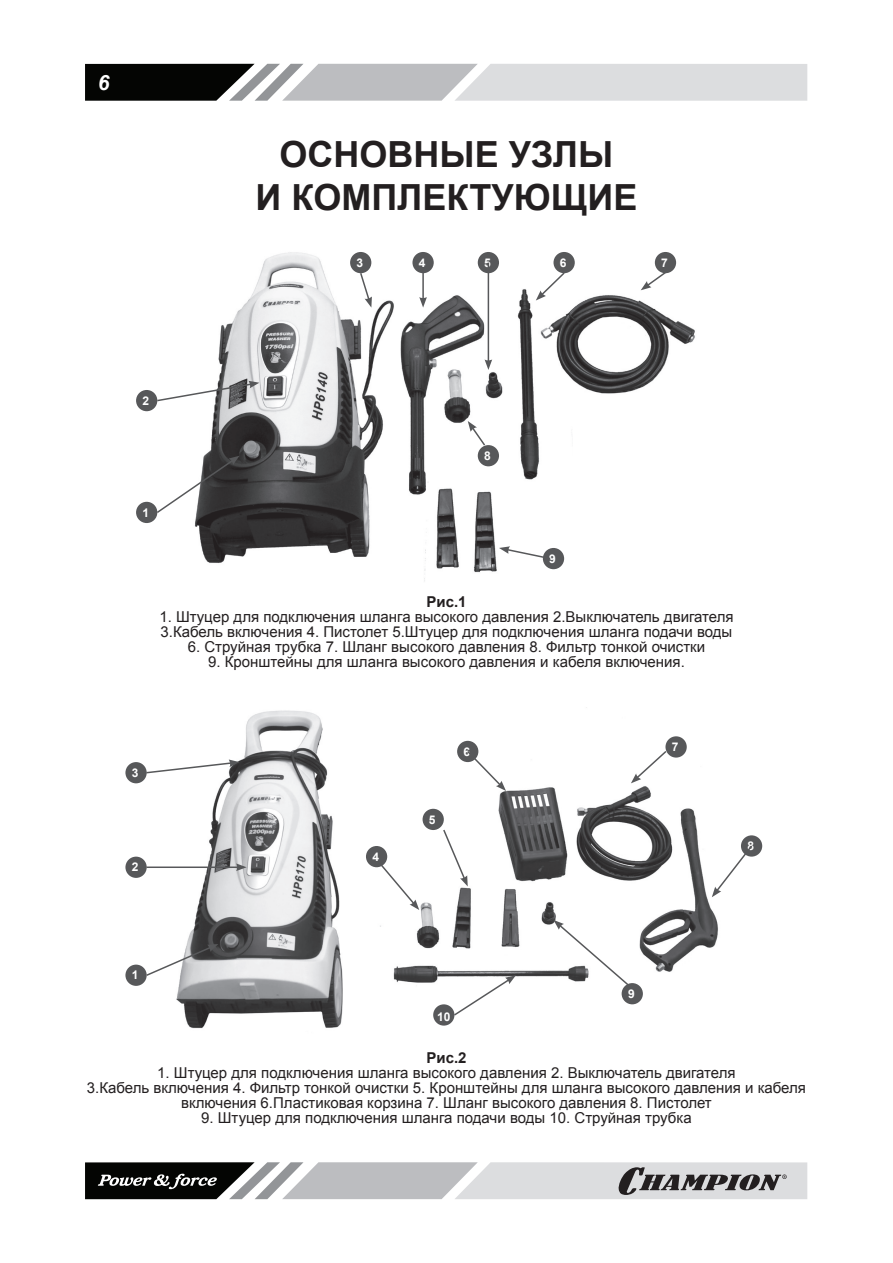
<style>
.page{position:relative;width:893px;height:1263px;background:#fff}
.page>*{position:absolute;margin:0;border:0;box-sizing:border-box;transform-origin:0 0}
.t1{font:700 36px/43.2px "Arial";color:#231f20;text-align:right}
.t2{font:italic 700 21px "Arial";color:#fff}
.t3{font:15px/15px "Arial";color:#231f20}
.t4{font:700 15px "Arial";color:#231f20}
.t5{font:700 12px "Arial";color:#fff}
</style>
<div class="page">
<svg style="left:85px;top:64px;width:722px;height:37px;background:#a8a9aa"></svg>
<svg style="left:85px;top:1162px;width:722px;height:37px;background:#a2a3a4"></svg>
<img style="left:195px;top:252px;width:500px;height:329px">
<div style="left:412px;top:252px;width:22px;height:21px;background:#57585a;border-radius:50%"></div>
<div style="left:478px;top:252px;width:21px;height:21px;background:#57585a;border-radius:50%"></div>
<div style="left:136px;top:502px;width:21px;height:21px;background:#57585a;border-radius:50%"></div>
<div style="left:136px;top:390px;width:21px;height:21px;background:#57585a;border-radius:50%"></div>
<div style="left:350px;top:252px;width:21px;height:21px;background:#57585a;border-radius:50%"></div>
<div style="left:553px;top:252px;width:22px;height:21px;background:#57585a;border-radius:50%"></div>
<div style="left:655px;top:252px;width:21px;height:21px;background:#57585a;border-radius:50%"></div>
<div style="left:478px;top:445px;width:21px;height:21px;background:#57585a;border-radius:50%"></div>
<img style="left:176px;top:707px;width:542px;height:322px">
<div style="left:543px;top:548px;width:21px;height:21px;background:#57585a;border-radius:50%"></div>
<svg style="left:155px;top:456px;width:85px;height:58px"></svg>
<svg style="left:156px;top:381px;width:103px;height:21px"></svg>
<svg style="left:359px;top:271px;width:13px;height:37px"></svg>
<hr style="left:422px;top:273px;width:2px;height:26px;background:#57585a">
<svg style="left:419px;top:297px;width:8px;height:11px"></svg>
<hr style="left:488px;top:263px;width:1px;height:99px;background:#57585a">
<svg style="left:485px;top:359px;width:7px;height:11px"></svg>
<svg style="left:536px;top:271px;width:30px;height:29px"></svg>
<svg style="left:641px;top:270px;width:27px;height:20px"></svg>
<svg style="left:468px;top:421px;width:19px;height:26px"></svg>
<svg style="left:499px;top:546px;width:53px;height:14px"></svg>
<div style="left:366px;top:846px;width:21px;height:21px;background:#57585a;border-radius:50%"></div>
<div style="left:423px;top:809px;width:21px;height:21px;background:#57585a;border-radius:50%"></div>
<div style="left:125px;top:964px;width:22px;height:22px;background:#57585a;border-radius:50%"></div>
<div style="left:125px;top:857px;width:22px;height:21px;background:#57585a;border-radius:50%"></div>
<div style="left:125px;top:762px;width:22px;height:21px;background:#57585a;border-radius:50%"></div>
<div style="left:457px;top:741px;width:21px;height:21px;background:#57585a;border-radius:50%"></div>
<div style="left:665px;top:736px;width:22px;height:21px;background:#57585a;border-radius:50%"></div>
<div style="left:741px;top:835px;width:21px;height:22px;background:#57585a;border-radius:50%"></div>
<div style="left:622px;top:983px;width:21px;height:21px;background:#57585a;border-radius:50%"></div>
<div style="left:433px;top:1004px;width:21px;height:21px;background:#57585a;border-radius:50%"></div>
<svg style="left:452px;top:975px;width:64px;height:42px"></svg>
<svg style="left:145px;top:944px;width:73px;height:33px"></svg>
<hr style="left:146px;top:866px;width:92px;height:2px;background:#57585a">
<svg style="left:236px;top:863px;width:11px;height:8px"></svg>
<svg style="left:145px;top:759px;width:95px;height:15px"></svg>
<svg style="left:378px;top:861px;width:41px;height:49px"></svg>
<svg style="left:442px;top:828px;width:26px;height:58px"></svg>
<svg style="left:466px;top:749px;width:40px;height:42px"></svg>
<svg style="left:631px;top:749px;width:37px;height:34px"></svg>
<svg style="left:712px;top:844px;width:42px;height:53px"></svg>
<svg style="left:553px;top:920px;width:78px;height:68px"></svg>
<h2 class="t2" style="left:98px;top:69px;width:13px">6</h2>
<h1 class="t1" style="left:255px;top:134px;width:359px">ОСНОВНЫЕ УЗЛЫ<br>И КОМПЛЕКТУЮЩИЕ</h1>
<p class="t5" style="left:356px;top:255px;width:8px">3</p>
<p class="t5" style="left:560px;top:255px;width:8px">6</p>
<p class="t5" style="left:661px;top:255px;width:8px">7</p>
<p class="t5" style="left:419px;top:255px;width:8px">4</p>
<p class="t5" style="left:484px;top:255px;width:8px">5</p>
<p class="t5" style="left:142px;top:393px;width:8px">2</p>
<p class="t5" style="left:484px;top:448px;width:8px">8</p>
<p class="t5" style="left:142px;top:504px;width:8px">1</p>
<p class="t5" style="left:549px;top:551px;width:8px">9</p>
<p class="t4" style="left:426px;top:592px;width:42px">Рис.1</p>
<p class="t3" style="left:159px;top:609px;width:576px">1. Штуцер для подключения шланга высокого давления 2.Выключатель двигателя<br>3.Кабель включения 4. Пистолет 5.Штуцер для подключения шланга подачи воды</p>
<p class="t3" style="left:188px;top:639px;width:519px">6. Струйная трубка 7. Шланг высокого давления 8. Фильтр тонкой очистки</p>
<p class="t3" style="left:208px;top:654px;width:478px">9. Кронштейны для шланга высокого давления и кабеля включения.</p>
<p class="t5" style="left:132px;top:765px;width:8px">3</p>
<p class="t5" style="left:132px;top:859px;width:8px">2</p>
<p class="t5" style="left:372px;top:849px;width:8px">4</p>
<p class="t5" style="left:429px;top:811px;width:8px">5</p>
<p class="t5" style="left:463px;top:743px;width:8px">6</p>
<p class="t5" style="left:672px;top:739px;width:8px">7</p>
<p class="t5" style="left:747px;top:838px;width:8px">8</p>
<p class="t5" style="left:132px;top:967px;width:8px">1</p>
<p class="t5" style="left:437px;top:1008px;width:15px">10</p>
<p class="t5" style="left:628px;top:986px;width:8px">9</p>
<p class="t4" style="left:426px;top:1048px;width:42px">Рис.2</p>
<p class="t3" style="left:87px;top:1066px;width:721px;text-align:center">1. Штуцер для подключения шланга высокого давления 2. Выключатель двигателя<br>3.Кабель включения 4. Фильтр тонкой очистки 5. Кронштейны для шланга высокого давления и кабеля включения 6.Пластиковая корзина 7. Шланг высокого давления 8. Пистолет</p>
<p class="t3" style="left:201px;top:1111px;width:492px">9. Штуцер для подключения шланга подачи воды 10. Струйная трубка</p>
</div>
